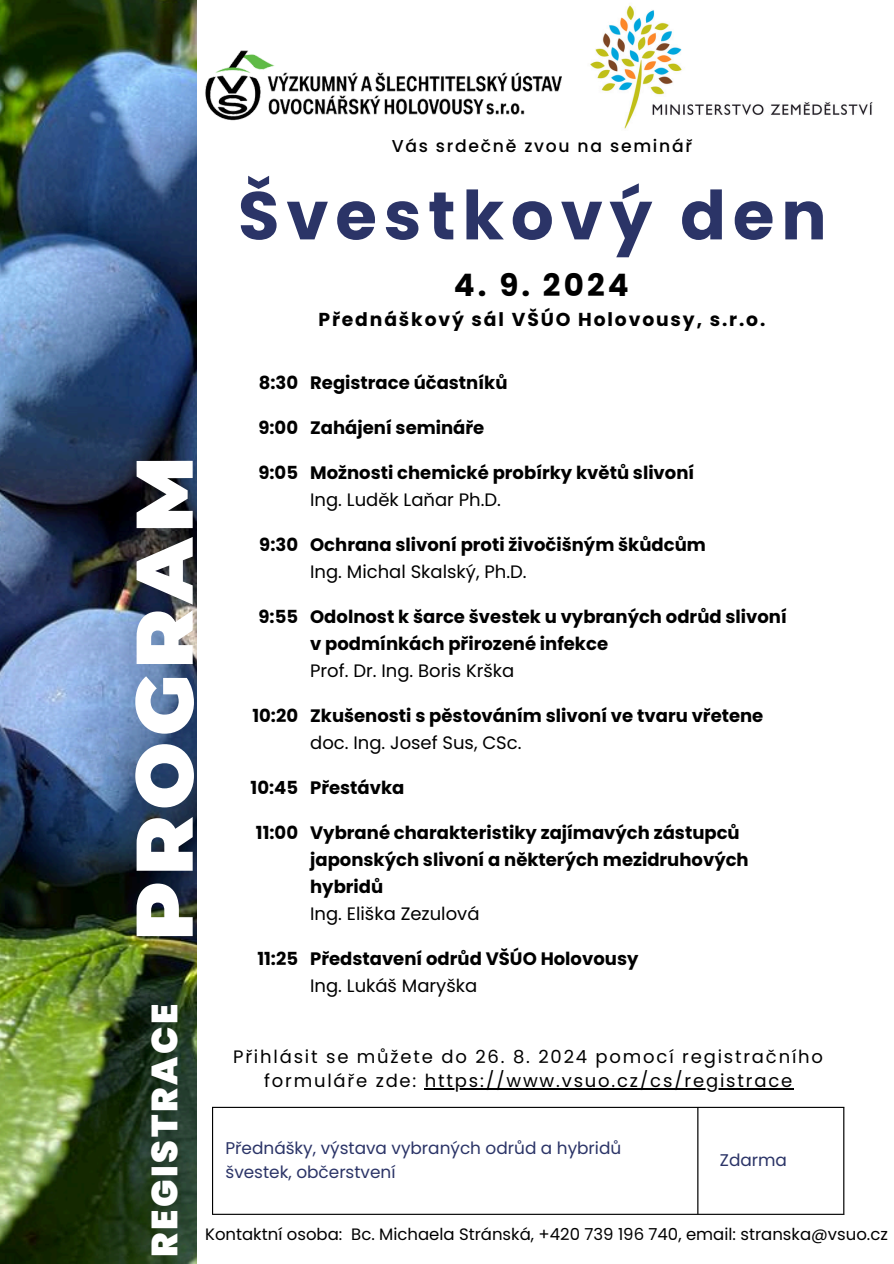
<style>
.page{position:relative;width:894px;height:1264px;background:#fff}
.page>*{position:absolute;margin:0;border:0;box-sizing:border-box;transform-origin:0 0}
.t1{font:900 80.1px "Montserrat";letter-spacing:.075em;color:#fff}
.t2{font:700 67.5px "Poppins";letter-spacing:.1em;color:#2b3467}
.t3{font:900 36.45px "Poppins";letter-spacing:.075em;color:#fff}
.t4{font:700 30.9px "Poppins";color:#000}
.t5{font:700 18.75px "Poppins";letter-spacing:.1em;color:#000}
.t6{font:700 18px/27px "Poppins";color:#000}
.t7{font:18px/24.8px "Poppins";letter-spacing:.1em;color:#000}
.t8{font:500 17.25px "Poppins";letter-spacing:.1em;color:#000}
.t9{font:16.95px/23.7px "Poppins";color:#2b3467}
.t10{font:16.5px "Poppins";color:#000}
.s1{font-weight:400}
</style>
<div class="page">
<img style="left:590px;top:5px;width:283px;height:124px">
<img style="left:196px;top:51px;width:366px;height:77px">
<hr style="left:212px;top:1107px;width:1px;height:106px;background:#000">
<hr style="left:697px;top:1107px;width:1px;height:106px;background:#000">
<hr style="left:843px;top:1107px;width:1px;height:106px;background:#000">
<hr style="left:212px;top:1106px;width:632px;height:1px;background:#000">
<hr style="left:212px;top:1213px;width:632px;height:1px;background:#000">
<img style="left:0;top:0;width:196px;height:1263px">
<hr style="left:425px;top:1088px;width:368px;height:1px;background:#000">
<h1 class="t8" style="left:391px;top:133px;width:302px">Vás srdečně zvou na seminář</h1>
<h3 class="t2" style="left:238px;top:168px;width:590px">Švestkový den</h3>
<h3 class="t4" style="left:453px;top:263px;width:176px">4. 9. 2024</h3>
<h3 class="t5" style="left:318px;top:306px;width:448px">Přednáškový sál VŠÚO Holovousy, s.r.o.</h3>
<h3 class="t1" style="left:115px;top:940px;width:486px;rotate:-90deg">PROGRAM</h3>
<h3 class="t3" style="left:139px;top:1257px;width:255px;rotate:-90deg">REGISTRACE</h3>
<h3 class="t6" style="left:258px;top:369px;width:41px">8:30</h3>
<h3 class="t6" style="left:258px;top:414px;width:41px">9:00</h3>
<h3 class="t6" style="left:258px;top:459px;width:41px">9:05</h3>
<h3 class="t6" style="left:259px;top:531px;width:40px">9:30</h3>
<h3 class="t6" style="left:258px;top:603px;width:41px">9:55</h3>
<h3 class="t6" style="left:252px;top:702px;width:47px">10:20</h3>
<h4 class="t6" style="left:250px;top:774px;width:49px">10:45</h4>
<h4 class="t6" style="left:256px;top:819px;width:44px">11:00</h4>
<h4 class="t6" style="left:257px;top:945px;width:42px">11:25</h4>
<h4 class="t6" style="left:310px;top:369px;width:199px">Registrace účastníků</h4>
<h3 class="t6" style="left:310px;top:414px;width:176px">Zahájení semináře</h3>
<h4 class="t6" style="left:310px;top:459px;width:385px">Možnosti chemické probírky květů slivoní<br><span class="s1">Ing. Luděk Laňar Ph.D.</span></h4>
<h4 class="t6" style="left:310px;top:531px;width:397px">Ochrana slivoní proti živočišným škůdcům<br><span class="s1">Ing. Michal Skalský, Ph.D.</span></h4>
<h4 class="t6" style="left:310px;top:603px;width:478px">Odolnost k šarce švestek u vybraných odrůd slivoní v podmínkách přirozené infekce<br><span class="s1">Prof. Dr. Ing. Boris Krška</span></h4>
<p class="t6" style="left:310px;top:702px;width:454px">Zkušenosti s pěstováním slivoní ve tvaru vřetene <span class="s1">doc. Ing. Josef Sus, CSc.</span></p>
<p class="t6" style="left:310px;top:774px;width:96px">Přestávka</p>
<p class="t6" style="left:310px;top:819px;width:440px">Vybrané charakteristiky zajímavých zástupců japonských slivoní a některých mezidruhových hybridů<br><span class="s1">Ing. Eliška Zezulová</span></p>
<p class="t6" style="left:310px;top:945px;width:330px">Představení odrůd VŠÚO Holovousy<br><span class="s1">Ing. Lukáš Maryška</span></p>
<h3 class="t7" style="left:264px;top:1044px;width:560px;text-indent:-31px">Přihlásit se můžete do 26. 8. 2024 pomocí registračního formuláře zde:</h3>
<h3 class="t7" style="left:425px;top:1068px;width:369px">https://www.vsuo.cz/cs/registrace</h3>
<p class="t9" style="left:225px;top:1136px;width:397px">Přednášky, výstava vybraných odrůd a hybridů švestek, občerstvení</p>
<p class="t9" style="left:719px;top:1148px;width:69px">Zdarma</p>
<p class="t10" style="left:205px;top:1222px;width:684px">Kontaktní osoba: Bc. Michaela Stránská, +420 739 196 740, email: stranska@vsuo.cz</p>
</div>
